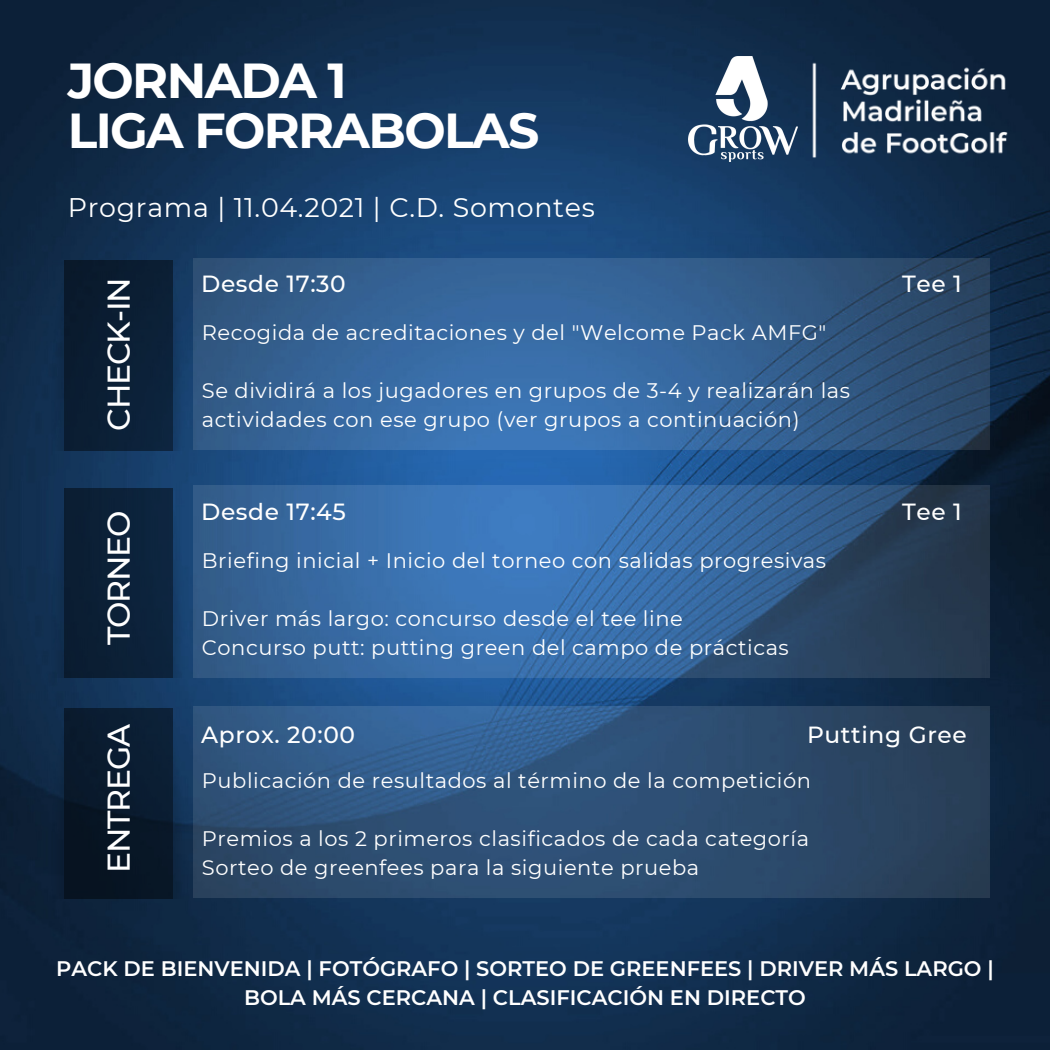
<style>
.page{position:relative;width:1050px;height:1050px;background:#fff}
.page>*{position:absolute;margin:0;border:0;box-sizing:border-box;transform-origin:0 0}
.t1{font:700 49px "Montserrat";letter-spacing:-.035em;color:#fff}
.t2{font:500 31.32px "Montserrat";letter-spacing:-.04em;color:#fff}
.t3{font:26.95px "Montserrat";letter-spacing:.025em;color:#fff}
.t4{font:500 23.28px "Montserrat";letter-spacing:.025em;color:#fff}
.t5{font:21px/29.1px "Montserrat";letter-spacing:.025em;color:#fff}
.t6{font:600 21px/28.9px "Montserrat";color:#fff;text-align:center}
</style>
<div class="page">
<img style="left:0;top:0;width:1050px;height:1050px">
<img style="left:144px;top:255px;width:50px;height:195px">
<div style="left:36px;top:255px;width:56px;height:195px;background:#112d4d"></div>
<div style="left:64px;top:261px;width:109px;height:189px;background:#0b1e33"></div>
<img style="left:177px;top:190px;width:812px;height:144px">
<svg style="left:194px;top:258px;width:795px;height:159px;background:#335e8e"></svg>
<img style="left:144px;top:482px;width:50px;height:196px">
<div style="left:36px;top:482px;width:56px;height:196px;background:#123052"></div>
<div style="left:64px;top:488px;width:109px;height:190px;background:#0c2138"></div>
<img style="left:177px;top:417px;width:812px;height:144px">
<svg style="left:194px;top:485px;width:795px;height:153px;background:#346295"></svg>
<img style="left:144px;top:703px;width:50px;height:195px">
<img style="left:36px;top:703px;width:56px;height:195px">
<div style="left:64px;top:709px;width:109px;height:189px;background:#09192c"></div>
<img style="left:177px;top:638px;width:812px;height:144px">
<svg style="left:194px;top:706px;width:795px;height:192px;background:#2d4e73"></svg>
<img style="left:792px;top:29px;width:220px;height:161px">
<img style="left:689px;top:57px;width:109px;height:105px">
<p class="t1" style="left:68px;top:50px;width:281px">JORNADA 1</p>
<p class="t1" style="left:68px;top:100px;width:473px">LIGA FORRABOLAS</p>
<p class="t3" style="left:68px;top:191px;width:529px">Programa | 11.04.2021 | C.D. Somontes</p>
<p class="t4" style="left:201px;top:270px;width:146px">Desde 17:30</p>
<p class="t2" style="left:99px;top:431px;width:155px;rotate:-90deg">CHECK-IN</p>
<p class="t4" style="left:902px;top:270px;width:61px">Tee 1</p>
<p class="t5" style="left:202px;top:318px;width:626px">Recogida de acreditaciones y del "Welcome Pack AMFG"</p>
<p class="t5" style="left:202px;top:376px;width:650px">Se dividirá a los jugadores en grupos de 3-4 y realizarán las actividades con ese grupo (ver grupos a continuación)</p>
<p class="t2" style="left:99px;top:645px;width:136px;rotate:-90deg">TORNEO</p>
<p class="t2" style="left:99px;top:873px;width:150px;rotate:-90deg">ENTREGA</p>
<p class="t4" style="left:201px;top:497px;width:146px">Desde 17:45</p>
<p class="t5" style="left:202px;top:546px;width:626px">Briefing inicial + Inicio del torneo con salidas progresivas</p>
<p class="t5" style="left:202px;top:604px;width:482px">Driver más largo: concurso desde el tee line</p>
<p class="t5" style="left:202px;top:633px;width:589px">Concurso putt: putting green del campo de prácticas</p>
<p class="t4" style="left:902px;top:497px;width:61px">Tee 1</p>
<p class="t4" style="left:201px;top:721px;width:155px">Aprox. 20:00</p>
<p class="t4" style="left:807px;top:721px;width:161px">Putting Gree</p>
<p class="t5" style="left:202px;top:766px;width:611px">Publicación de resultados al término de la competición</p>
<p class="t5" style="left:202px;top:824px;width:609px">Premios a los 2 primeros clasificados de cada categoría</p>
<p class="t5" style="left:202px;top:853px;width:499px">Sorteo de greenfees para la siguiente prueba</p>
<p class="t6" style="left:56px;top:954px;width:939px">PACK DE BIENVENIDA | FOTÓGRAFO | SORTEO DE GREENFEES | DRIVER MÁS LARGO |<br>BOLA MÁS CERCANA | CLASIFICACIÓN EN DIRECTO</p>
</div>
